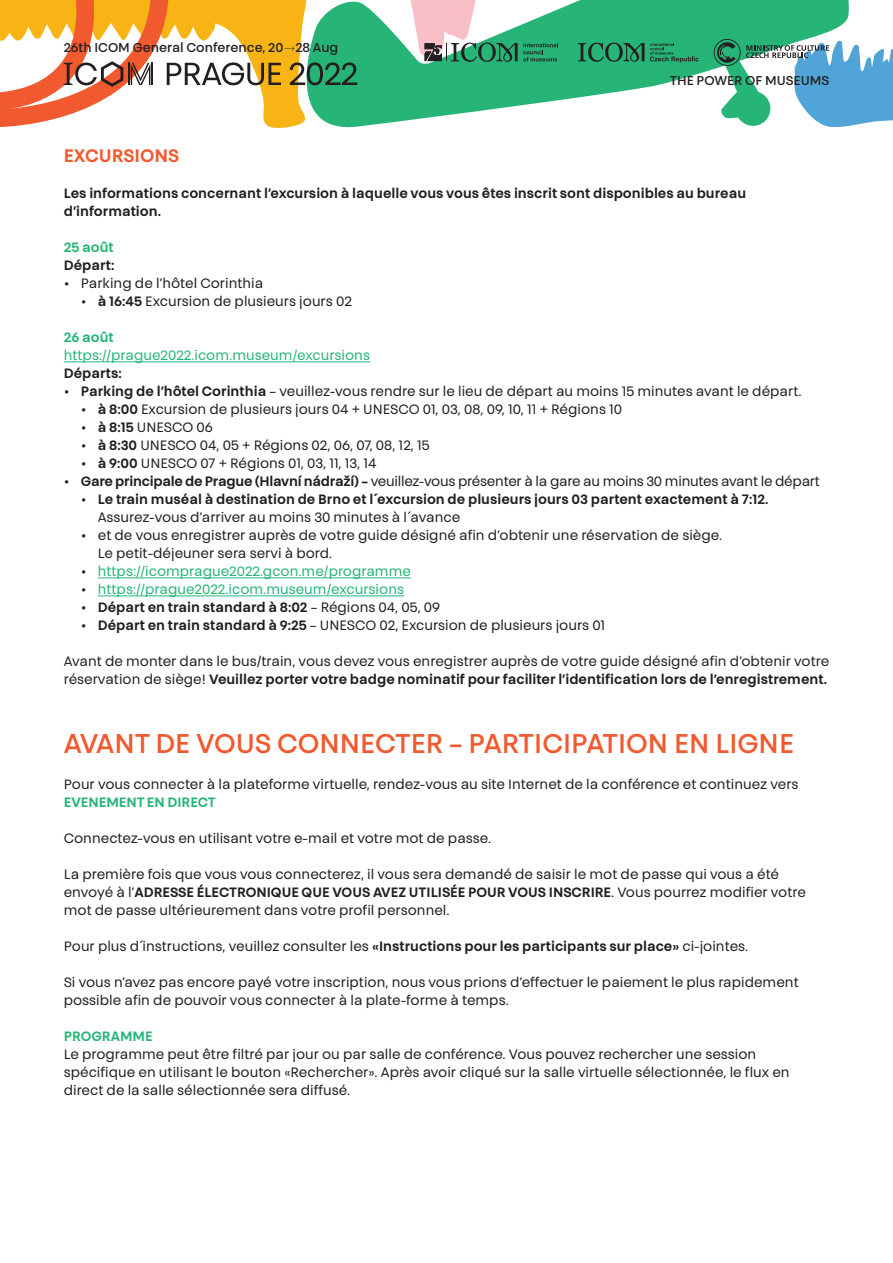
<style>
.page{position:relative;width:893px;height:1263px;background:#fff}
.page>*{position:absolute;margin:0;border:0;box-sizing:border-box;transform-origin:0 0}
.ICOM_tit_16_19_oranz{font:500 27px "Touche";color:#f1592f}
.ICOM_mezitit{font:600 18px "Touche";color:#f1592f}
.ICOM_text_9_12{font:13.5px/18px "Touche";color:#231f20}
.ICOM_bold_9_12_cerna{font:600 13.5px/18px "Touche";color:#231f20}
.ICOM_text_9_12-2{font:13.5px "Touche";color:#27b577}
.ICOM_text_9_12-3{font:13.5px "Touche";letter-spacing:-.02em;color:#231f20}
.ICOM_text_9_12-4{font:600 13.5px "Touche";color:#27b577}
.t1{font:500 12.75px "Touche";color:#231f20}
.s1{font-weight:600}
.s2{font-weight:400}
.s3{color:#231f20}
.s4{font-weight:600;color:#27b577}
</style>
<div class="page">
<svg style="left:357px;top:0;width:357px;height:127px;fill:#27b577"></svg>
<svg style="left:376px;top:0;width:182px;height:62px"></svg>
<svg style="left:578px;top:43px;width:66px;height:19px"></svg>
<svg style="left:650px;top:43px;width:49px;height:20px"></svg>
<svg style="left:0;top:0;width:357px;height:128px"></svg>
<svg style="left:714px;top:0;width:179px;height:128px"></svg>
<hr style="left:64px;top:361px;width:306px;height:1px;background:#27b577">
<hr style="left:98px;top:577px;width:313px;height:1px;background:#27b577">
<hr style="left:98px;top:595px;width:306px;height:1px;background:#27b577">
<p class="t1" style="left:64px;top:40px;width:276px">26th ICOM General Conference, 20 28 Aug</p>
<p class="t1" style="left:670px;top:73px;width:161px">THE POWER OF MUSEUMS</p>
<p class="ICOM_mezitit" style="left:64px;top:145px;width:117px">EXCURSIONS</p>
<p class="ICOM_bold_9_12_cerna" style="left:64px;top:184px;width:684px">Les informations concernant l’excursion à laquelle vous vous êtes inscrit sont disponibles au bureau d’information.</p>
<p class="ICOM_text_9_12-4" style="left:64px;top:239px;width:51px">25 août</p>
<p class="ICOM_bold_9_12_cerna" style="left:64px;top:256px;width:52px">Départ:</p>
<p class="ICOM_text_9_12" style="left:64px;top:274px;width:201px">• Parking de l’hôtel Corinthia</p>
<p class="ICOM_text_9_12" style="left:81px;top:292px;width:273px">• <span class="s1">à 16:45</span> Excursion de plusieurs jours 02</p>
<p class="ICOM_text_9_12-4" style="left:64px;top:329px;width:51px">26 août</p>
<p class="ICOM_text_9_12-2" style="left:64px;top:347px;width:308px">https://prague2022.icom.museum/excursions</p>
<p class="ICOM_bold_9_12_cerna" style="left:64px;top:364px;width:59px">Départs:</p>
<p class="ICOM_text_9_12" style="left:64px;top:382px;width:739px">• <span class="s1">Parking de l’hôtel Corinthia</span> – veuillez-vous rendre sur le lieu de départ au moins 15 minutes avant le départ.</p>
<p class="ICOM_text_9_12" style="left:81px;top:400px;width:543px">• <span class="s1">à 8:00</span> Excursion de plusieurs jours 04 + UNESCO 01, 03, 08, 09, 10, 11 + Régions 10</p>
<p class="ICOM_text_9_12" style="left:81px;top:418px;width:134px">• <span class="s1">à 8:15</span> UNESCO 06</p>
<p class="ICOM_text_9_12" style="left:81px;top:436px;width:350px">• <span class="s1">à 8:30</span> UNESCO 04, 05 + Régions 02, 06, 07, 08, 12, 15</p>
<p class="ICOM_text_9_12" style="left:81px;top:454px;width:297px">• <span class="s1">à 9:00</span> UNESCO 07 + Régions 01, 03, 11, 13, 14</p>
<p class="ICOM_text_9_12-3" style="left:64px;top:473px;width:758px">• <span class="s1">Gare principale de Prague (Hlavní nádraží) –</span> veuillez-vous présenter à la gare au moins 30 minutes avant le départ</p>
<p class="ICOM_bold_9_12_cerna" style="left:98px;top:490px;width:672px;text-indent:-17px"><span class="s2">•</span> Le train muséal à destination de Brno et l´excursion de plusieurs jours 03 partent exactement à 7:12.<br><span class="s2">Assurez-vous d’arriver au moins 30 minutes à l´avance</span></p>
<p class="ICOM_text_9_12" style="left:98px;top:526px;width:626px;text-indent:-17px">• et de vous enregistrer auprès de votre guide désigné afin d’obtenir une réservation de siège.<br>Le petit-déjeuner sera servi à bord.</p>
<p class="ICOM_text_9_12-2" style="left:81px;top:563px;width:332px"><span class="s3">•</span> https://icomprague2022.gcon.me/programme</p>
<p class="ICOM_text_9_12-2" style="left:81px;top:581px;width:325px"><span class="s3">•</span> https://prague2022.icom.museum/excursions</p>
<p class="ICOM_bold_9_12_cerna" style="left:81px;top:598px;width:361px"><span class="s2">•</span> Départ en train standard à 8:02 <span class="s2">– Régions 04, 05, 09</span></p>
<p class="ICOM_text_9_12" style="left:81px;top:616px;width:526px">• <span class="s1">Départ en train standard à 9:25</span> – UNESCO 02, Excursion de plusieurs jours 01</p>
<p class="ICOM_text_9_12" style="left:64px;top:652px;width:767px">Avant de monter dans le bus/train, vous devez vous enregistrer auprès de votre guide désigné afin d’obtenir votre réservation de siège! <span class="s1">Veuillez porter votre badge nominatif pour faciliter l’identification lors de l’enregistrement.</span></p>
<p class="ICOM_tit_16_19_oranz" style="left:64px;top:727px;width:732px">AVANT DE VOUS CONNECTER – PARTICIPATION EN LIGNE</p>
<p class="ICOM_text_9_12" style="left:64px;top:775px;width:736px">Pour vous connecter à la plateforme virtuelle, rendez-vous au site Internet de la conférence et continuez vers<br><span class="s4">EVENEMENT EN DIRECT</span></p>
<p class="ICOM_text_9_12" style="left:64px;top:829px;width:429px">Connectez-vous en utilisant votre e-mail et votre mot de passe.</p>
<p class="ICOM_text_9_12" style="left:64px;top:865px;width:744px">La première fois que vous vous connecterez, il vous sera demandé de saisir le mot de passe qui vous a été envoyé à l’<span class="s1">ADRESSE ÉLECTRONIQUE QUE VOUS AVEZ UTILISÉE POUR VOUS INSCRIRE</span>. Vous pourrez modifier votre mot de passe ultérieurement dans votre profil personnel.</p>
<p class="ICOM_text_9_12" style="left:64px;top:937px;width:686px">Pour plus d´instructions, veuillez consulter les <span class="s1">«Instructions pour les participants sur place»</span> ci-jointes.</p>
<p class="ICOM_text_9_12" style="left:64px;top:973px;width:736px">Si vous n’avez pas encore payé votre inscription, nous vous prions d’effectuer le paiement le plus rapidement possible afin de pouvoir vous connecter à la plate-forme à temps.</p>
<p class="ICOM_text_9_12-4" style="left:64px;top:1028px;width:90px">PROGRAMME</p>
<p class="ICOM_text_9_12" style="left:64px;top:1045px;width:727px">Le programme peut être filtré par jour ou par salle de conférence. Vous pouvez rechercher une session spécifique en utilisant le bouton «Rechercher». Après avoir cliqué sur la salle virtuelle sélectionnée, le flux en direct de la salle sélectionnée sera diffusé.</p>
</div>
